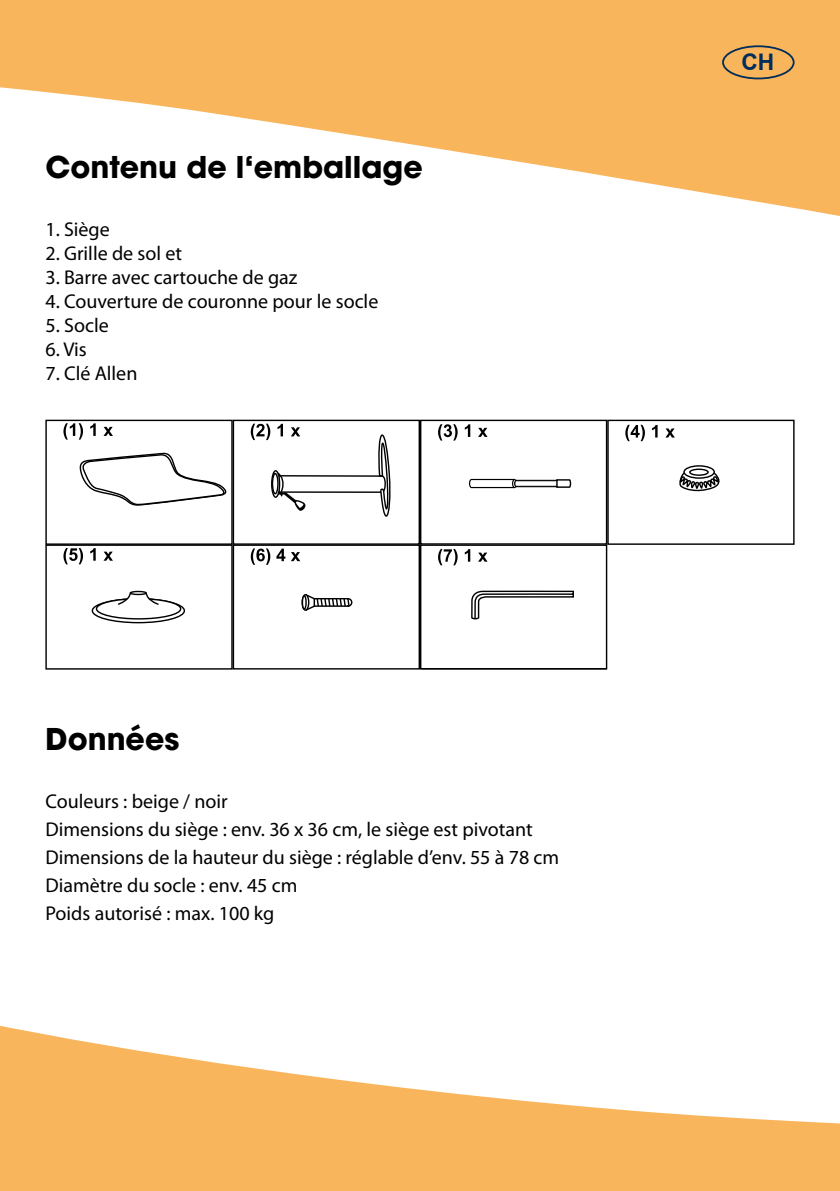
<style>
.page{position:relative;width:840px;height:1191px;background:#fff}
.page>*{position:absolute;margin:0;border:0;box-sizing:border-box;transform-origin:0 0}
.t1{font:700 30px "ITC Avant Garde Gothic";color:#000}
.t2{font:700 22.8px "Arial";color:#002d59}
.t3{font:20px/28px "Myriad Pro";color:#000}
</style>
<div class="page">
<svg style="left:0;top:0;width:839px;height:216px;fill:#f9b55c"></svg>
<svg style="left:0;top:1025px;width:839px;height:166px;fill:#f9b55c"></svg>
<div style="left:721px;top:45px;width:73px;height:34px;border:2px solid #002d59;border-radius:50%"></div>
<div style="left:45px;top:420px;width:187px;height:125px;border:1px solid #000"></div>
<svg style="left:80px;top:453px;width:151px;height:53px"></svg>
<svg style="left:63px;top:423px;width:20px;height:16px"></svg>
<svg style="left:90px;top:423px;width:6px;height:13px"></svg>
<svg style="left:103px;top:427px;width:10px;height:9px"></svg>
<div style="left:232px;top:420px;width:188px;height:125px;border:1px solid #000"></div>
<div style="left:271px;top:470px;width:9px;height:28px;border:1px solid #000;border-radius:50%"></div>
<div style="left:272px;top:473px;width:6px;height:21px;border:1px solid #000;border-radius:50%"></div>
<svg style="left:250px;top:424px;width:20px;height:16px"></svg>
<div style="left:420px;top:420px;width:187px;height:124px;border:1px solid #000"></div>
<svg style="left:469px;top:478px;width:102px;height:10px"></svg>
<svg style="left:438px;top:424px;width:19px;height:16px"></svg>
<svg style="left:464px;top:424px;width:6px;height:13px"></svg>
<svg style="left:478px;top:428px;width:9px;height:9px"></svg>
<div style="left:45px;top:544px;width:187px;height:125px;border:1px solid #000"></div>
<svg style="left:92px;top:599px;width:92px;height:23px"></svg>
<div style="left:92px;top:598px;width:93px;height:25px;border:1px solid #000;border-radius:50%"></div>
<div style="left:96px;top:599px;width:84px;height:20px;background:#fff;border-radius:50%"></div>
<div style="left:96px;top:598px;width:85px;height:21px;border:1px solid #000;border-radius:50%"></div>
<svg style="left:117px;top:592px;width:42px;height:13px"></svg>
<div style="left:130px;top:591px;width:17px;height:4px;border:1px solid #000;border-radius:50%"></div>
<svg style="left:63px;top:548px;width:20px;height:16px"></svg>
<svg style="left:90px;top:548px;width:6px;height:13px"></svg>
<svg style="left:103px;top:551px;width:10px;height:10px"></svg>
<div style="left:232px;top:544px;width:188px;height:125px;border:1px solid #000"></div>
<svg style="left:250px;top:548px;width:20px;height:17px"></svg>
<svg style="left:276px;top:424px;width:114px;height:246px"></svg>
<div style="left:420px;top:544px;width:187px;height:125px;border:1px solid #000"></div>
<hr style="left:420px;top:668px;width:186px;height:1px;background:#000">
<svg style="left:471px;top:590px;width:103px;height:30px"></svg>
<svg style="left:438px;top:549px;width:19px;height:16px"></svg>
<svg style="left:464px;top:549px;width:6px;height:12px"></svg>
<svg style="left:478px;top:552px;width:9px;height:9px"></svg>
<div style="left:607px;top:420px;width:187px;height:125px;border:1px solid #000"></div>
<div style="left:683px;top:465px;width:31px;height:14px;border:1px solid #000;border-radius:50%"></div>
<svg style="left:679px;top:466px;width:41px;height:26px"></svg>
<svg style="left:625px;top:425px;width:19px;height:16px"></svg>
<svg style="left:652px;top:425px;width:5px;height:12px"></svg>
<svg style="left:665px;top:428px;width:9px;height:9px"></svg>
<h1 class="t1" style="left:45px;top:148px;width:379px">Contenu de l‘emballage</h1>
<p class="t3" style="left:45px;top:215px;width:66px">1. Siège</p>
<p class="t3" style="left:45px;top:239px;width:138px">2. Grille de sol et</p>
<p class="t3" style="left:45px;top:263px;width:253px">3. Barre avec cartouche de gaz</p>
<p class="t3" style="left:45px;top:287px;width:334px">4. Couverture de couronne pour le socle</p>
<p class="t3" style="left:45px;top:311px;width:65px">5. Socle</p>
<p class="t3" style="left:45px;top:335px;width:43px">6. Vis</p>
<p class="t3" style="left:45px;top:359px;width:93px">7. Clé Allen</p>
<h1 class="t1" style="left:45px;top:719px;width:135px">Données</h1>
<p class="t3" style="left:45px;top:786px;width:515px">Couleurs : beige / noir<br>Dimensions du siège : env. 36 x 36 cm, le siège est pivotant Dimensions de la hauteur du siège : réglable d’env. 55 à 78 cm Diamètre du socle : env. 45 cm<br>Poids autorisé : max. 100 kg</p>
<p class="t2" style="left:741px;top:47px;width:34px">CH</p>
</div>
